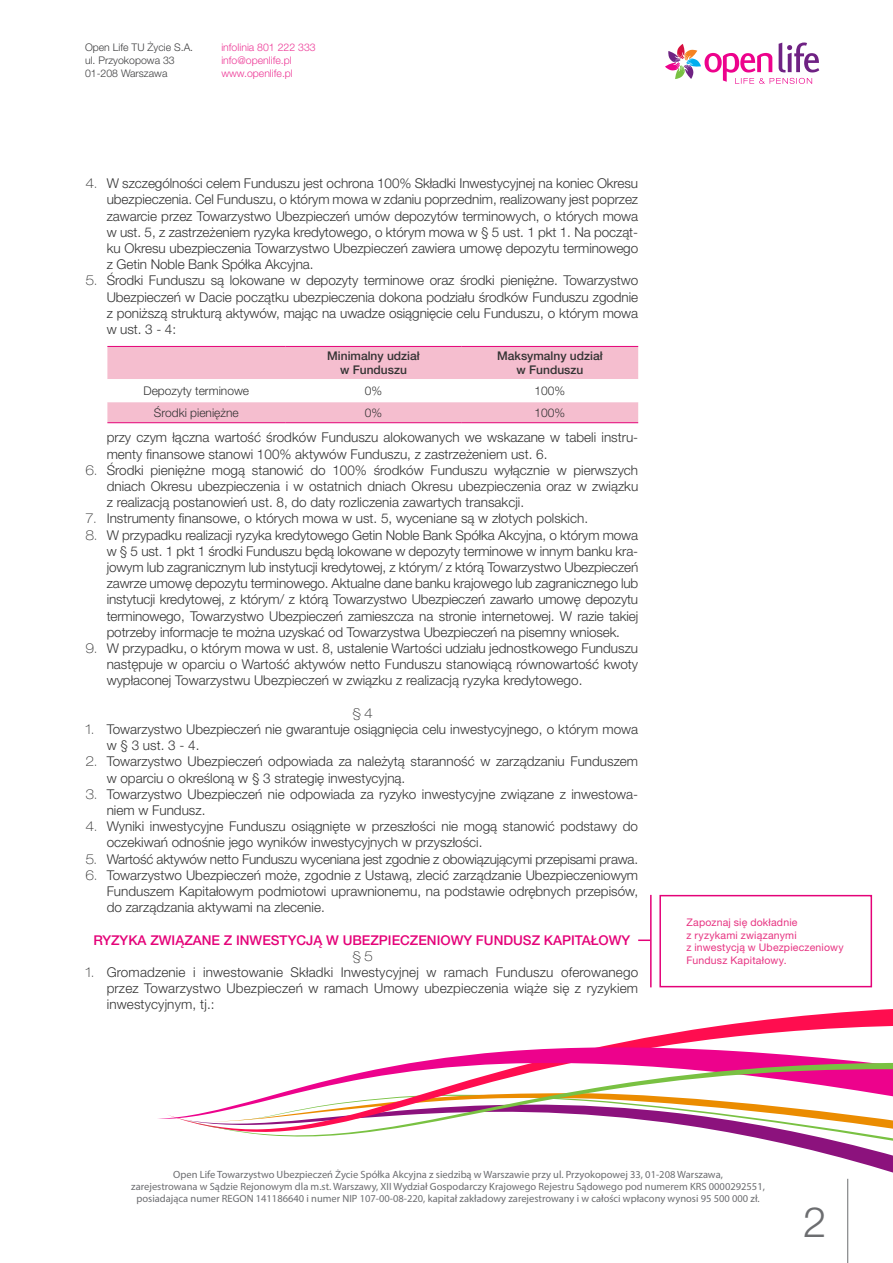
<style>
.page{position:relative;width:893px;height:1263px;background:#fff}
.page>*{position:absolute;margin:0;border:0;box-sizing:border-box;transform-origin:0 0}
.t1{font:300 42px "Helvetica Neue LT Pro";color:#6c6d70}
.PODPUNKT_WCIĘCIE{font:300 13.5px/16.2px "Helvetica Neue LT Pro";color:#333;text-align:justify}
.TYTUŁ_PARAGRAFU{font:500 13.5px "Helvetica Neue LT Pro";color:#e40278}
.t2{font:100 expanded 13.5px "Helvetica Neue LT Pro";color:#333}
.t3{font:500 12px/14.4px "Helvetica Neue LT Pro";color:#333;text-align:center}
.t4{font:300 12px "Helvetica Neue LT Pro";color:#333}
.t5{font:10.5px/12px "Myriad Pro";color:#6c6d70;text-align:center}
.t6{font:10.5px/12.6px "Helvetica Neue LT Pro";letter-spacing:.015em;color:#e73482}
.t7{font:300 10.5px/12.6px "Helvetica Neue LT Pro";color:#3e3e3f}
.t8{font:300 10.5px/12.6px "Helvetica Neue LT Pro";color:#ed3896}
.s1{font-weight:100;font-stretch:expanded}
</style>
<div class="page">
<hr style="left:847px;top:1179px;width:1px;height:84px;background:#6c6d70">
<svg style="left:827px;top:1154px;width:66px;height:75px"></svg>
<svg style="left:763px;top:1139px;width:130px;height:15px"></svg>
<svg style="left:604px;top:1009px;width:289px;height:37px"></svg>
<svg style="left:158px;top:1046px;width:695px;height:73px"></svg>
<svg style="left:173px;top:1061px;width:720px;height:78px"></svg>
<svg style="left:665px;top:42px;width:154px;height:42px"></svg>
<svg style="left:107px;top:347px;width:531px;height:75px"></svg>
<hr style="left:107px;top:346px;width:178px;height:1px;background:#e40278">
<hr style="left:285px;top:346px;width:177px;height:1px;background:#e40278">
<hr style="left:462px;top:346px;width:176px;height:1px;background:#e40278">
<hr style="left:107px;top:422px;width:178px;height:1px;background:#e40278">
<hr style="left:285px;top:422px;width:177px;height:1px;background:#e40278">
<hr style="left:462px;top:422px;width:176px;height:1px;background:#e40278">
<div style="left:659px;top:895px;width:213px;height:92px;border:2px solid #e40278"></div>
<hr style="left:650px;top:895px;width:2px;height:92px;background:#e40278">
<svg style="left:638px;top:939px;width:12px;height:2px"></svg>
<p class="t7" style="left:85px;top:41px;width:110px">Open Life TU Życie S.A. ul. Przyokopowa 33<br>01-208 Warszawa</p>
<p class="t8" style="left:221px;top:41px;width:96px">infolinia 801 222 333 info@openlife.pl www.openlife.pl</p>
<p class="PODPUNKT_WCIĘCIE" style="left:107px;top:175px;width:533px;text-indent:-21px"><span class="s1">4.</span> W szczególności celem Funduszu jest ochrona 100% Składki Inwestycyjnej na koniec Okresu ubezpieczenia. Cel Funduszu, o którym mowa w zdaniu poprzednim, realizowany jest poprzez zawarcie przez Towarzystwo Ubezpieczeń umów depozytów terminowych, o których mowa w ust. 5, z zastrzeżeniem ryzyka kredytowego, o którym mowa w § 5 ust. 1 pkt 1. Na począt&shy;ku Okresu ubezpieczenia Towarzystwo Ubezpieczeń zawiera umowę depozytu terminowego z Getin Noble Bank Spółka Akcyjna.</p>
<p class="PODPUNKT_WCIĘCIE" style="left:107px;top:272px;width:533px;text-indent:-21px"><span class="s1">5.</span> Środki Funduszu są lokowane w depozyty terminowe oraz środki pieniężne. Towarzystwo Ubezpieczeń w Dacie początku ubezpieczenia dokona podziału środków Funduszu zgodnie z poniższą strukturą aktywów, mając na uwadze osiągnięcie celu Funduszu, o którym mowa w ust. 3 - 4:</p>
<p class="t3" style="left:327px;top:348px;width:94px">Minimalny udział w Funduszu</p>
<p class="t3" style="left:497px;top:348px;width:107px">Maksymalny udział w Funduszu</p>
<p class="t4" style="left:144px;top:383px;width:107px">Depozyty terminowe</p>
<p class="t4" style="left:365px;top:383px;width:19px">0%</p>
<p class="t4" style="left:535px;top:383px;width:32px">100%</p>
<p class="t4" style="left:154px;top:405px;width:86px">Środki pieniężne</p>
<p class="t4" style="left:365px;top:405px;width:19px">0%</p>
<p class="t4" style="left:535px;top:405px;width:32px">100%</p>
<p class="PODPUNKT_WCIĘCIE" style="left:107px;top:429px;width:533px">przy czym łączna wartość środków Funduszu alokowanych we wskazane w tabeli instru&shy;menty finansowe stanowi 100% aktywów Funduszu, z zastrzeżeniem ust. 6.</p>
<p class="PODPUNKT_WCIĘCIE" style="left:107px;top:461px;width:533px;text-indent:-21px"><span class="s1">6.</span> Środki pieniężne mogą stanowić do 100% środków Funduszu wyłącznie w pierwszych dniach Okresu ubezpieczenia i w ostatnich dniach Okresu ubezpieczenia oraz w związku z realizacją postanowień ust. 8, do daty rozliczenia zawartych transakcji.</p>
<p class="PODPUNKT_WCIĘCIE" style="left:85px;top:510px;width:504px"><span class="s1">7.</span> Instrumenty finansowe, o których mowa w ust. 5, wyceniane są w złotych polskich.</p>
<p class="PODPUNKT_WCIĘCIE" style="left:107px;top:526px;width:533px;text-indent:-21px"><span class="s1">8.</span> W przypadku realizacji ryzyka kredytowego Getin Noble Bank Spółka Akcyjna, o którym mowa w § 5 ust. 1 pkt 1 środki Funduszu będą lokowane w depozyty terminowe w innym banku kra&shy;jowym lub zagranicznym lub instytucji kredytowej, z którym/ z którą Towarzystwo Ubezpieczeń zawrze umowę depozytu terminowego. Aktualne dane banku krajowego lub zagranicznego lub instytucji kredytowej, z którym/ z którą Towarzystwo Ubezpieczeń zawarło umowę depozytu terminowego, Towarzystwo Ubezpieczeń zamieszcza na stronie internetowej. W razie takiej potrzeby informacje te można uzyskać od Towarzystwa Ubezpieczeń na pisemny wniosek.</p>
<p class="PODPUNKT_WCIĘCIE" style="left:107px;top:640px;width:533px;text-indent:-21px"><span class="s1">9.</span> W przypadku, o którym mowa w ust. 8, ustalenie Wartości udziału jednostkowego Funduszu następuje w oparciu o Wartość aktywów netto Funduszu stanowiącą równowartość kwoty wypłaconej Towarzystwu Ubezpieczeń w związku z realizacją ryzyka kredytowego.</p>
<p class="t2" style="left:352px;top:705px;width:22px">§ 4</p>
<p class="PODPUNKT_WCIĘCIE" style="left:107px;top:721px;width:533px;text-indent:-21px"><span class="s1">1.</span> Towarzystwo Ubezpieczeń nie gwarantuje osiągnięcia celu inwestycyjnego, o którym mowa w § 3 ust. 3 - 4.</p>
<p class="PODPUNKT_WCIĘCIE" style="left:107px;top:753px;width:533px;text-indent:-21px"><span class="s1">2.</span> Towarzystwo Ubezpieczeń odpowiada za należytą staranność w zarządzaniu Funduszem w oparciu o określoną w § 3 strategię inwestycyjną.</p>
<p class="PODPUNKT_WCIĘCIE" style="left:107px;top:785px;width:533px;text-indent:-21px"><span class="s1">3.</span> Towarzystwo Ubezpieczeń nie odpowiada za ryzyko inwestycyjne związane z inwestowa&shy;niem w Fundusz.</p>
<p class="PODPUNKT_WCIĘCIE" style="left:107px;top:818px;width:533px;text-indent:-21px"><span class="s1">4.</span> Wyniki inwestycyjne Funduszu osiągnięte w przeszłości nie mogą stanowić podstawy do oczekiwań odnośnie jego wyników inwestycyjnych w przyszłości.</p>
<p class="PODPUNKT_WCIĘCIE" style="left:85px;top:850px;width:554px"><span class="s1">5.</span> Wartość aktywów netto Funduszu wyceniana jest zgodnie z obowiązującymi przepisami prawa.</p>
<p class="PODPUNKT_WCIĘCIE" style="left:107px;top:866px;width:533px;text-indent:-21px"><span class="s1">6.</span> Towarzystwo Ubezpieczeń może, zgodnie z Ustawą, zlecić zarządzanie Ubezpieczeniowym Funduszem Kapitałowym podmiotowi uprawnionemu, na podstawie odrębnych przepisów, do zarządzania aktywami na zlecenie.</p>
<p class="TYTUŁ_PARAGRAFU" style="left:93px;top:932px;width:538px">RYZYKA ZWIĄZANE Z INWESTYCJĄ W UBEZPIECZENIOWY FUNDUSZ KAPITAŁOWY</p>
<p class="t2" style="left:352px;top:948px;width:22px">§ 5</p>
<p class="PODPUNKT_WCIĘCIE" style="left:107px;top:964px;width:533px;text-indent:-21px"><span class="s1">1.</span> Gromadzenie i inwestowanie Składki Inwestycyjnej w ramach Funduszu oferowanego przez Towarzystwo Ubezpieczeń w ramach Umowy ubezpieczenia wiąże się z ryzykiem inwestycyjnym, tj.:</p>
<p class="t6" style="left:686px;top:916px;width:159px">Zapoznaj się dokładnie<br>z ryzykami związanymi<br>z inwestycją w Ubezpieczeniowy<br>Fundusz Kapitałowy.</p>
<p class="t5" style="left:131px;top:1168px;width:635px">Open Life Towarzystwo Ubezpieczeń Życie Spółka Akcyjna z siedzibą w Warszawie przy ul. Przyokopowej 33, 01-208 Warszawa,<br>zarejestrowana w Sądzie Rejonowym dla m.st. Warszawy, XII Wydział Gospodarczy Krajowego Rejestru Sądowego pod numerem KRS 0000292551, posiadająca numer REGON 141186640 i numer NIP 107-00-08-220, kapitał zakładowy zarejestrowany i w całości wpłacony wynosi 95 500 000 zł.</p>
<p class="t1" style="left:803px;top:1196px;width:25px">2</p>
</div>
